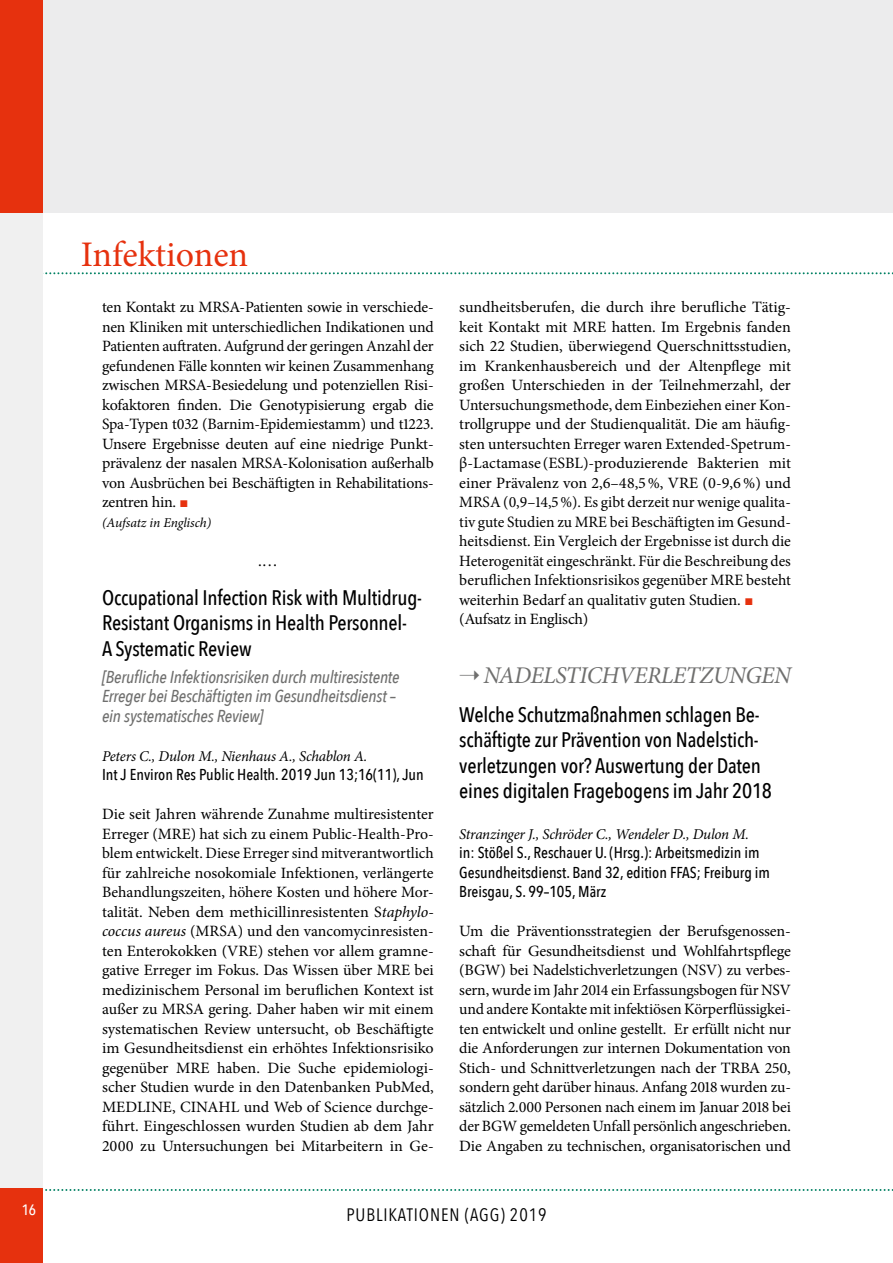
<style>
.page{position:relative;width:893px;height:1263px;background:#fff}
.page>*{position:absolute;margin:0;border:0;box-sizing:border-box;transform-origin:0 0}
.t1{font:36px "Minion Pro";letter-spacing:-.005em;color:#e6310e}
.t2{font:italic 24px "Minion Pro";letter-spacing:-.025em;color:#6f6f6e}
.t3{font:500 21px/25.5px "Avenir Next Condensed";letter-spacing:-.01em;color:#000}
.t4{font:18px "Avenir Next Condensed";letter-spacing:.05em;color:#000}
.t5{font:italic 500 17.25px/19.5px "Avenir Next Condensed";letter-spacing:-.015em;color:#6f6f6e}
.t6{font:16.5px "Minion Pro";color:#000}
.t7{font:15.75px/19.5px "Minion Pro";letter-spacing:-.005em;color:#000;text-align:justify}
.t8{font:500 15.75px/19.5px "Avenir Next Condensed";color:#000}
.t9{font:italic 15px "Minion Pro";letter-spacing:-.015em;color:#000}
.t10{font:500 15px "Avenir Next Condensed";color:#fff}
.t11{font:italic 13.5px "Minion Pro";letter-spacing:-.01em;color:#000}
.s1{font-style:italic}
</style>
<div class="page">
<div style="left:0;top:0;width:893px;height:213px;background:#ececed"></div>
<svg style="left:43px;top:272px;width:850px;height:2px"></svg>
<div style="left:0;top:55px;width:43px;height:1208px;background:#f0f0f0"></div>
<svg style="left:45px;top:1189px;width:848px;height:2px"></svg>
<div style="left:0;top:1188px;width:43px;height:75px;background:#e6310e"></div>
<div style="left:0;top:0;width:43px;height:213px;background:#e6310e"></div>
<p class="t10" style="left:22px;top:1201px;width:16px">16</p>
<h1 class="t1" style="left:81px;top:231px;width:169px">Infektionen</h1>
<p class="t7" style="left:102px;top:297px;width:333px">ten Kontakt zu MRSA-Patienten sowie in verschiede&shy;nen Kliniken mit unterschiedlichen Indikationen und Patienten auftraten. Aufgrund der geringen Anzahl der gefundenen Fälle konnten wir keinen Zusammenhang zwischen MRSA-Besiedelung und potenziellen Risi&shy;kofaktoren finden. Die Genotypisierung ergab die Spa-Typen t032 (Barnim-Epidemiestamm) und t1223.<br>Unsere Ergebnisse deuten auf eine niedrige Punkt&shy;prävalenz der nasalen MRSA-Kolonisation außerhalb von Ausbrüchen bei Beschäftigten in Rehabilitations&shy;zentren hin.</p>
<p class="t11" style="left:102px;top:513px;width:111px">(Aufsatz in Englisch)</p>
<p class="t6" style="left:258px;top:549px;width:21px">.…</p>
<h3 class="t3" style="left:102px;top:584px;width:321px">Occupational Infection Risk with Multidrug-<br>Resistant Organisms in Health Personnel-<br>A Systematic Review</h3>
<p class="t5" style="left:102px;top:667px;width:299px">[Berufliche Infektionsrisiken durch multiresistente<br>Erreger bei Beschäftigten im Gesundheitsdienst – ein systematisches Review]</p>
<p class="t9" style="left:102px;top:745px;width:267px">Peters C., Dulon M., Nienhaus A., Schablon A.</p>
<p class="t8" style="left:102px;top:765px;width:323px">Int J Environ Res Public Health. 2019 Jun 13;16(11), Jun</p>
<p class="t7" style="left:102px;top:804px;width:333px">Die seit Jahren währende Zunahme multiresistenter Erreger (MRE) hat sich zu einem Public-Health-Pro&shy;blem entwickelt. Diese Erreger sind mitverantwortlich für zahlreiche nosokomiale Infektionen, verlängerte Behandlungszeiten, höhere Kosten und höhere Mor&shy;talität. Neben dem methicillinresistenten S<span class="s1">taphylo&shy;coccus aureus</span> (MRSA) und den vancomycinresisten&shy;ten Enterokokken (VRE) stehen vor allem gramne&shy;gative Erreger im Fokus. Das Wissen über MRE bei medizinischem Personal im beruflichen Kontext ist außer zu MRSA gering. Daher haben wir mit einem systematischen Review untersucht, ob Beschäftigte im Gesundheitsdienst ein erhöhtes Infektionsrisiko gegenüber MRE haben. Die Suche epidemiologi&shy;scher Studien wurde in den Datenbanken PubMed, MEDLINE, CINAHL und Web of Science durchge&shy;führt. Eingeschlossen wurden Studien ab dem Jahr 2000 zu Untersuchungen bei Mitarbeitern in Ge-</p>
<p class="t7" style="left:459px;top:297px;width:333px;text-align:left">sundheitsberufen, die durch ihre berufliche Tätig&shy;keit Kontakt mit MRE hatten. Im Ergebnis fanden sich 22 Studien, überwiegend Querschnittsstudien, im Krankenhausbereich und der Altenpflege mit großen Unterschieden in der Teilnehmerzahl, der Untersuchungsmethode, dem Einbeziehen einer Kon&shy;trollgruppe und der Studienqualität. Die am häufig&shy;sten untersuchten Erreger waren Extended-Spetrum&shy;β-Lactamase (ESBL)-produzierende Bakterien mit einer Prävalenz von 2,6–48,5%, VRE (0-9,6%) und MRSA (0,9–14,5%). Es gibt derzeit nur wenige qualita&shy;tiv gute Studien zu MRE bei Beschäftigten im Gesund&shy;heitsdienst. Ein Vergleich der Ergebnisse ist durch die Heterogenität eingeschränkt. Für die Beschreibung des beruflichen Infektionsrisikos gegenüber MRE besteht weiterhin Bedarf an qualitativ guten Studien. (Aufsatz in Englisch)</p>
<h2 class="t2" style="left:459px;top:658px;width:333px">➝ NADELSTICHVERLETZUNGEN</h2>
<h3 class="t3" style="left:459px;top:701px;width:314px">Welche Schutzmaßnahmen schlagen Be&shy;schäftigte zur Prävention von Nadelstich&shy;verletzungen vor? Auswertung der Daten eines digitalen Fragebogens im Jahr 2018</h3>
<p class="t9" style="left:459px;top:823px;width:291px">Stranzinger J., Schröder C., Wendeler D., Dulon M.</p>
<p class="t8" style="left:459px;top:843px;width:312px">in: Stößel S., Reschauer U. (Hrsg.): Arbeitsmedizin im<br>Gesundheitsdienst. Band 32, edition FFAS; Freiburg im<br>Breisgau, S. 99–105, März</p>
<p class="t7" style="left:459px;top:921px;width:333px">Um die Präventionsstrategien der Berufsgenossen&shy;schaft für Gesundheitsdienst und Wohlfahrtspflege (BGW) bei Nadelstichverletzungen (NSV) zu verbes&shy;sern, wurde im Jahr 2014 ein Erfassungsbogen für NSV und andere Kontakte mit infektiösen Körperflüssigkei&shy;ten entwickelt und online gestellt. Er erfüllt nicht nur die Anforderungen zur internen Dokumentation von Stich- und Schnittverletzungen nach der TRBA 250, sondern geht darüber hinaus. Anfang 2018 wurden zu&shy;sätzlich 2.000 Personen nach einem im Januar 2018 bei der BGW gemeldeten Unfall persönlich angeschrieben.<br>Die Angaben zu technischen, organisatorischen und</p>
<p class="t4" style="left:346px;top:1200px;width:202px">PUBLIKATIONEN (AGG) 2019</p>
</div>
